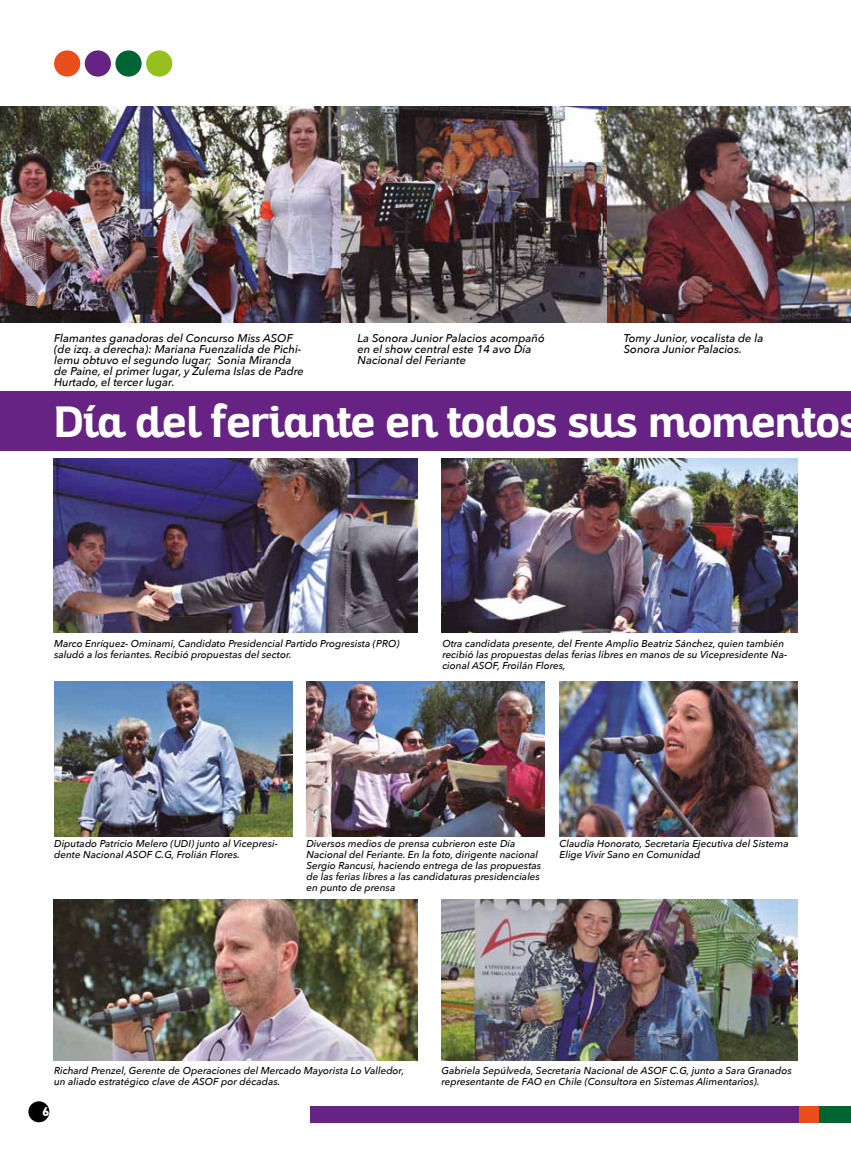
<style>
.page{position:relative;width:851px;height:1170px;background:#fff}
.page>*{position:absolute;margin:0;border:0;box-sizing:border-box;transform-origin:0 0}
.t1{font:700 42.5px "Altair";color:#fff}
.t2{font:12px "DIN Black Alternate";color:#fff}
.t3{font:italic 500 11.25px/11px "Avenir Next";color:#000}
.t4{font:italic 500 10px/11px "Avenir Next";color:#000}
</style>
<div class="page">
<div style="left:0;top:392px;width:850px;height:59px;background:#662383"></div>
<img style="left:0;top:106px;width:850px;height:216px">
<img style="left:53px;top:458px;width:364px;height:175px">
<img style="left:53px;top:899px;width:364px;height:161px">
<img style="left:306px;top:681px;width:238px;height:155px">
<img style="left:54px;top:681px;width:238px;height:155px">
<img style="left:441px;top:458px;width:356px;height:175px">
<img style="left:441px;top:899px;width:356px;height:161px">
<img style="left:559px;top:681px;width:238px;height:155px">
<div style="left:310px;top:1106px;width:489px;height:16px;background:#662383"></div>
<div style="left:28px;top:1101px;width:21px;height:21px;background:#000;border-radius:50%"></div>
<div style="left:799px;top:1106px;width:20px;height:16px;background:#e94e1b"></div>
<div style="left:819px;top:1106px;width:31px;height:16px;background:#006533"></div>
<div style="left:146px;top:50px;width:26px;height:27px;background:#95c11f;border-radius:50%"></div>
<div style="left:115px;top:50px;width:27px;height:27px;background:#006533;border-radius:50%"></div>
<div style="left:85px;top:50px;width:26px;height:27px;background:#662383;border-radius:50%"></div>
<div style="left:54px;top:50px;width:26px;height:27px;background:#e94e1b;border-radius:50%"></div>
<p class="t3" style="left:54px;top:332px;width:251px">Flamantes ganadoras del Concurso Miss ASOF (de izq. a derecha): Mariana Fuenzalida de Pichi&shy;lemu obtuvo el segundo lugar; Sonia Miranda de Paine, el primer lugar, y Zulema Islas de Padre Hurtado, el tercer lugar.</p>
<p class="t3" style="left:357px;top:332px;width:189px">La Sonora Junior Palacios acompañó en el show central este 14 avo Día<br>Nacional del Feriante</p>
<p class="t3" style="left:623px;top:332px;width:141px">Tomy Junior, vocalista de la<br>Sonora Junior Palacios.</p>
<h1 class="t1" style="left:53px;top:395px;width:809px">Día del feriante en todos sus momentos</h1>
<p class="t4" style="left:54px;top:637px;width:347px">Marco Enríquez- Ominami, Candidato Presidencial Partido Progresista (PRO) saludó a los feriantes. Recibió propuestas del sector.</p>
<p class="t4" style="left:442px;top:637px;width:346px">Otra candidata presente, del Frente Amplio Beatriz Sánchez, quien también recibió las propuestas delas ferias libres en manos de su Vicepresidente Na&shy;cional ASOF, Froilán Flores,</p>
<p class="t4" style="left:54px;top:837px;width:225px">Diputado Patricio Melero (UDI) junto al Vicepresi&shy;dente Nacional ASOF C.G, Frolián Flores.</p>
<p class="t4" style="left:306px;top:837px;width:236px">Diversos medios de prensa cubrieron este Día Nacional del Feriante. En la foto, dirigente nacional Sergio Rancusi, haciendo entrega de las propuestas de las ferias libres a las candidaturas presidenciales en punto de prensa</p>
<p class="t4" style="left:559px;top:837px;width:231px">Claudia Honorato, Secretaria Ejecutiva del Sistema<br>Elige Vivir Sano en Comunidad</p>
<p class="t4" style="left:54px;top:1064px;width:351px">Richard Prenzel, Gerente de Operaciones del Mercado Mayorista Lo Valledor, un aliado estratégico clave de ASOF por décadas.</p>
<p class="t4" style="left:441px;top:1064px;width:352px">Gabriela Sepúlveda, Secretaria Nacional de ASOF C.G, junto a Sara Granados representante de FAO en Chile (Consultora en Sistemas Alimentarios).</p>
<p class="t2" style="left:43px;top:1103px;width:8px">6</p>
</div>
